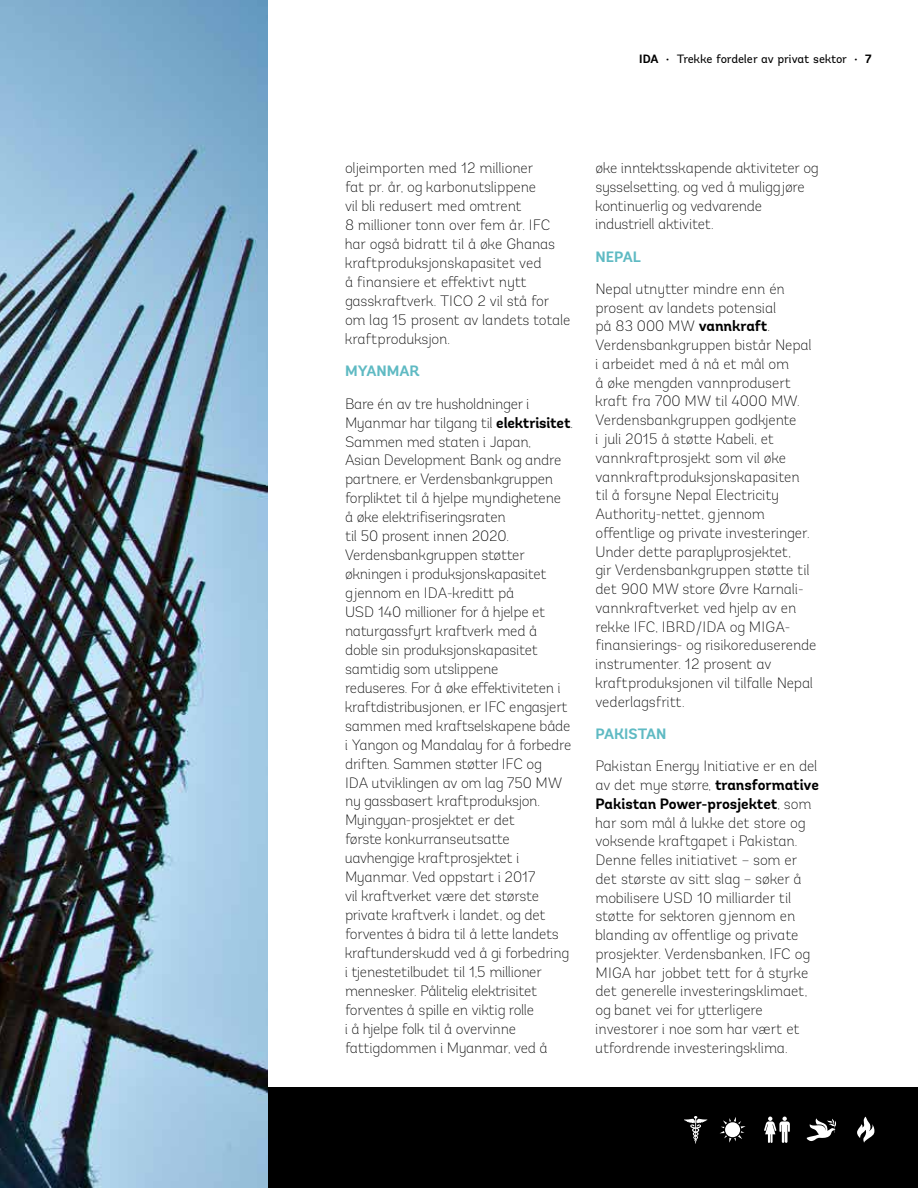
<style>
.page{position:relative;width:918px;height:1188px;background:#fff}
.page>*{position:absolute;margin:0;border:0;box-sizing:border-box;transform-origin:0 0}
.t1{font:200 15px/18.9px "Andes";letter-spacing:-.01em;color:#000}
.t2{font:700 15px "Andes";letter-spacing:.02em;color:#5fbac3}
.t3{font:12px "Andes";letter-spacing:-.015em;color:#000}
.s1{font-weight:700}
</style>
<div class="page">
<div style="left:0;top:1088px;width:918px;height:100px;background:#000"></div>
<svg style="left:764px;top:1117px;width:26px;height:26px"></svg>
<svg style="left:857px;top:1117px;width:17px;height:26px"></svg>
<svg style="left:684px;top:1116px;width:24px;height:27px"></svg>
<svg style="left:806px;top:1118px;width:30px;height:23px"></svg>
<svg style="left:720px;top:1117px;width:26px;height:26px"></svg>
<img style="left:0;top:0;width:267px;height:1188px">
<p class="t3" style="left:639px;top:52px;width:234px"><span class="s1">IDA</span> • Trekke fordeler av privat sektor • <span class="s1">7</span></p>
<p class="t1" style="left:345px;top:159px;width:227px">oljeimporten med 12 millioner<br>fat pr. år, og karbonutslippene<br>vil bli redusert med omtrent<br>8 millioner tonn over fem år. IFC har også bidratt til å øke Ghanas kraftproduksjonskapasitet ved<br>å finansiere et effektivt nytt gasskraftverk. TICO 2 vil stå for om lag 15 prosent av landets totale kraftproduksjon.</p>
<p class="t2" style="left:345px;top:362px;width:76px">Myanmar</p>
<p class="t1" style="left:345px;top:394px;width:229px">Bare én av tre husholdninger i<br>Myanmar har tilgang til <span class="s1">elektrisitet</span>.<br>Sammen med staten i Japan,<br>Asian Development Bank og andre partnere, er Verdensbankgruppen forpliktet til å hjelpe myndighetene<br>å øke elektrifiseringsraten<br>til 50 prosent innen 2020.<br>Verdensbankgruppen støtter økningen i produksjonskapasitet gjennom en IDA-kreditt på<br>USD 140 millioner for å hjelpe et naturgassfyrt kraftverk med å doble sin produksjonskapasitet samtidig som utslippene<br>reduseres. For å øke effektiviteten i kraftdistribusjonen, er IFC engasjert sammen med kraftselskapene både i Yangon og Mandalay for å forbedre driften. Sammen støtter IFC og<br>IDA utviklingen av om lag 750 MW ny gassbasert kraftproduksjon.<br>Myingyan-prosjektet er det<br>første konkurranseutsatte uavhengige kraftprosjektet i<br>Myanmar. Ved oppstart i 2017<br>vil kraftverket være det største private kraftverk i landet, og det forventes å bidra til å lette landets kraftunderskudd ved å gi forbedring i tjenestetilbudet til 1,5 millioner mennesker. Pålitelig elektrisitet forventes å spille en viktig rolle<br>i å hjelpe folk til å overvinne fattigdommen i Myanmar, ved å</p>
<p class="t1" style="left:596px;top:159px;width:225px">øke inntektsskapende aktiviteter og sysselsetting, og ved å muliggjøre kontinuerlig og vedvarende industriell aktivitet.</p>
<p class="t2" style="left:596px;top:247px;width:47px">Ne pal</p>
<p class="t1" style="left:596px;top:279px;width:223px">Nepal utnytter mindre enn én prosent av landets potensial<br>på 83 000 MW <span class="s1">vannkraft</span>.<br>Verdensbankgruppen bistår Nepal i arbeidet med å nå et mål om<br>å øke mengden vannprodusert kraft fra 700 MW til 4000 MW.<br>Verdensbankgruppen godkjente<br>i juli 2015 å støtte Kabeli, et vannkraftprosjekt som vil øke vannkraftproduksjonskapasiten<br>til å forsyne Nepal Electricity<br>Authority-nettet, gjennom offentlige og private investeringer.<br>Under dette paraplyprosjektet,<br>gir Verdensbankgruppen støtte til det 900 MW store Øvre Karnali&shy;vannkraftverket ved hjelp av en rekke IFC, IBRD/IDA og MIGA&shy;finansierings- og risikoreduserende instrumenter. 12 prosent av kraftproduksjonen vil tilfalle Nepal vederlagsfritt.</p>
<p class="t2" style="left:596px;top:724px;width:73px">Pakistan</p>
<p class="t1" style="left:596px;top:757px;width:225px">Pakistan Energy Initiative er en del av det mye større, <span class="s1">transformative<br>Pakistan Power-prosjektet</span>, som har som mål å lukke det store og voksende kraftgapet i Pakistan.<br>Denne felles initiativet – som er det største av sitt slag – søker å mobilisere USD 10 milliarder til støtte for sektoren gjennom en blanding av offentlige og private prosjekter. Verdensbanken, IFC og<br>MIGA har jobbet tett for å styrke det generelle investeringsklimaet, og banet vei for ytterligere investorer i noe som har vært et utfordrende investeringsklima.</p>
</div>
